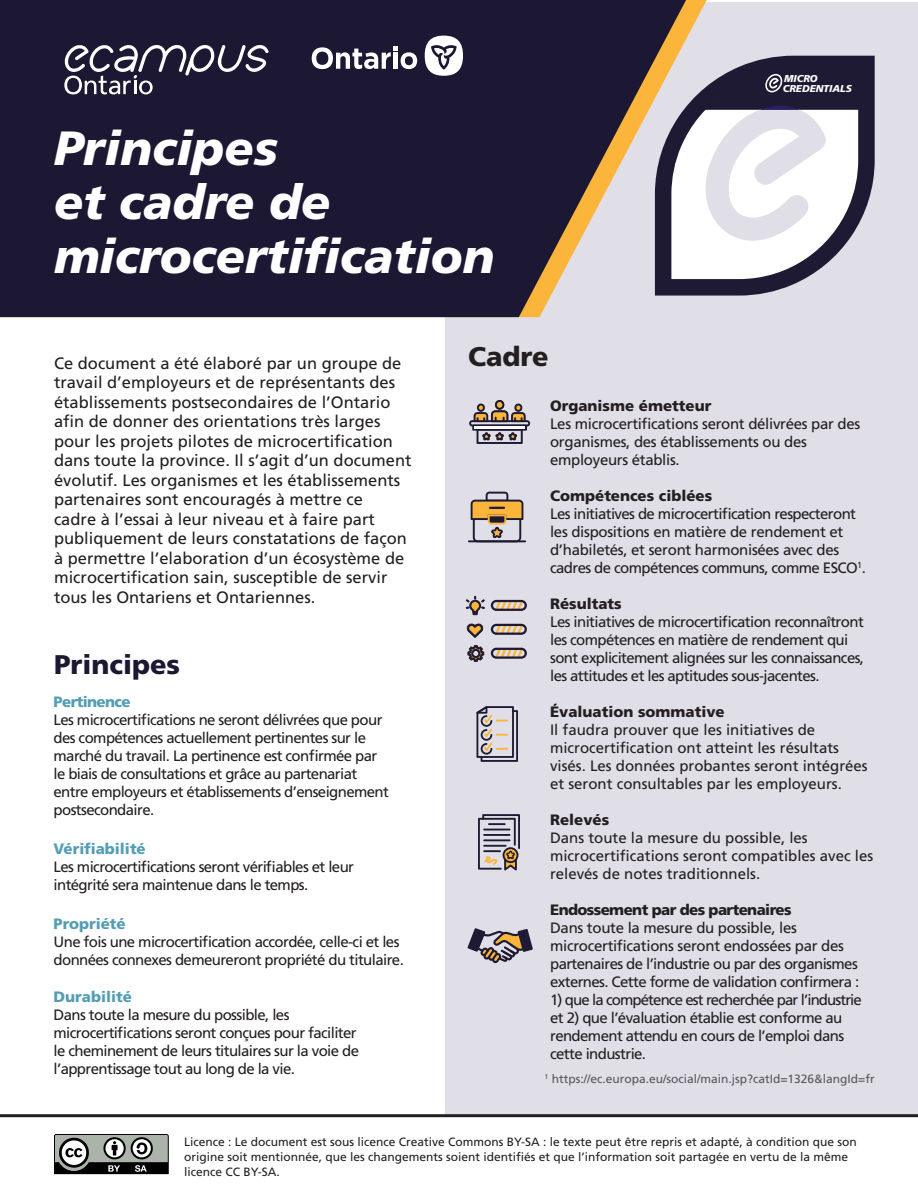
<style>
.page{position:relative;width:918px;height:1188px;background:#fff}
.page>*{position:absolute;margin:0;border:0;box-sizing:border-box;transform-origin:0 0}
.Title_36_38_-_Black{font:italic 900 48px/54px "Frutiger LT Pro";color:#fff}
.Header_-_18_20_Black{font:900 27px "Frutiger LT Pro";color:#1c1732}
.Header_-_18_20_Black-2{font:900 27px "Frutiger LT Pro";color:#231f20}
.Body_Copy_10_13{font:16.5px/19.5px "Frutiger LT Pro";color:#231f20}
.Body_Copy_10_13-2{font:15px/18px "Frutiger LT Pro";letter-spacing:-.04em;color:#231f20}
.Body_Copy_10_13-3{font:15px/18px "Frutiger LT Pro";color:#231f20}
.Body_Copy_10_13-4{font:15px/18px "Frutiger LT Pro";letter-spacing:-.02em;color:#231f20}
.Body_Copy_10_13-5{font:900 15px "Frutiger LT Pro";color:#231f20}
.Body_Header_10_13_Bo{font:900 15px "Frutiger LT Pro";color:#539db5}
.Body_Copy_10_13-6{font:900 15px "Frutiger LT Pro";letter-spacing:-.04em;color:#231f20}
.Body_Copy_10_13-7{font:900 15px "Frutiger LT Pro";letter-spacing:-.04em;color:#539db5}
.footer_text{font:12px/15px "Frutiger LT Pro";color:#231f20}
.footer_text-2{font:12px "Frutiger LT Pro";color:#57585a}
.t1{font:italic 900 9.9px/9px "Frutiger LT Pro";color:#fff}
.s1{font-weight:900}
</style>
<div class="page">
<div style="left:445px;top:2px;width:473px;height:1114px;background:#e0dee6"></div>
<svg style="left:0;top:0;width:686px;height:317px;fill:#1c1732"></svg>
<svg style="left:64px;top:44px;width:205px;height:50px"></svg>
<svg style="left:655px;top:56px;width:220px;height:240px;fill:#1f1a33"></svg>
<svg style="left:661px;top:67px;width:204px;height:219px"></svg>
<hr style="left:0;top:1114px;width:918px;height:3px;background:#231f20">
<svg style="left:54px;top:1134px;width:115px;height:40px"></svg>
<svg style="left:312px;top:47px;width:105px;height:22px"></svg>
<svg style="left:425px;top:36px;width:38px;height:40px"></svg>
<svg style="left:469px;top:400px;width:61px;height:44px"></svg>
<hr style="left:474px;top:427px;width:51px;height:2px;background:#fff">
<hr style="left:468px;top:540px;width:58px;height:2px;background:#1f1a33">
<svg style="left:471px;top:492px;width:52px;height:49px"></svg>
<svg style="left:466px;top:596px;width:19px;height:19px"></svg>
<svg style="left:467px;top:624px;width:17px;height:38px"></svg>
<svg style="left:491px;top:600px;width:36px;height:11px"></svg>
<svg style="left:491px;top:624px;width:36px;height:11px"></svg>
<svg style="left:491px;top:648px;width:36px;height:11px"></svg>
<svg style="left:476px;top:706px;width:42px;height:56px"></svg>
<svg style="left:478px;top:814px;width:42px;height:57px"></svg>
<svg style="left:468px;top:928px;width:65px;height:35px"></svg>
<p class="Title_36_38_-_Black" style="left:54px;top:121px;width:442px">Principes<br>et cadre de microcertification</p>
<p class="t1" style="left:783px;top:75px;width:71px">MICRO<br>CREDENTIALS</p>
<p class="Body_Copy_10_13" style="left:54px;top:353px;width:359px">Ce document a été élaboré par un groupe de travail d’employeurs et de représentants des établissements postsecondaires de l’Ontario afin de donner des orientations très larges pour les projets pilotes de microcertification dans toute la province. Il s’agit d’un document évolutif. Les organismes et les établissements partenaires sont encouragés à mettre ce<br>cadre à l’essai à leur niveau et à faire part publiquement de leurs constatations de façon à permettre l’elaboration d’un écosystème de microcertification sain, susceptible de servir tous les Ontariens et Ontariennes.</p>
<p class="Header_-_18_20_Black" style="left:54px;top:648px;width:128px">Principes</p>
<p class="Body_Copy_10_13-7" style="left:54px;top:693px;width:79px">Pertinence</p>
<p class="Body_Copy_10_13-2" style="left:54px;top:711px;width:337px">Les microcertifications ne seront délivrées que pour des compétences actuellement pertinentes sur le marché du travail. La pertinence est confirmée par le biais de consultations et grâce au partenariat entre employeurs et établissements d’enseignement postsecondaire.</p>
<p class="Body_Header_10_13_Bo" style="left:54px;top:840px;width:94px">Vérifiabilité</p>
<p class="Body_Copy_10_13-2" style="left:54px;top:858px;width:302px">Les microcertifications seront vérifiables et leur intégrité sera maintenue dans le temps.</p>
<p class="Body_Header_10_13_Bo" style="left:54px;top:915px;width:74px">Propriété</p>
<p class="Body_Copy_10_13-2" style="left:54px;top:933px;width:352px">Une fois une microcertification accordée, celle-ci et les données connexes demeureront propriété du titulaire.</p>
<p class="Body_Header_10_13_Bo" style="left:54px;top:988px;width:80px">Durabilité</p>
<p class="Body_Copy_10_13-2" style="left:54px;top:1006px;width:307px">Dans toute la mesure du possible, les microcertifications seront conçues pour faciliter le cheminement de leurs titulaires sur la voie de l’apprentissage tout au long de la vie.</p>
<p class="Header_-_18_20_Black-2" style="left:468px;top:340px;width:82px">Cadre</p>
<p class="Body_Copy_10_13-4" style="left:550px;top:397px;width:312px"><span class="s1">Organisme émetteur<br></span>Les microcertifications seront délivrées par des organismes, des établissements ou des employeurs établis.</p>
<p class="Body_Copy_10_13-5" style="left:550px;top:487px;width:164px">Compétences ciblées</p>
<p class="Body_Copy_10_13-2" style="left:550px;top:505px;width:317px">Les initiatives de microcertification respecteront les dispositions en matière de rendement et d’habiletés, et seront harmonisées avec des cadres de compétences communs, comme ESCO<sup>1</sup>.</p>
<p class="Body_Copy_10_13-5" style="left:550px;top:595px;width:73px">Résultats</p>
<p class="Body_Copy_10_13-2" style="left:550px;top:613px;width:316px">Les initiatives de microcertification reconnaîtront les compétences en matière de rendement qui sont explicitement alignées sur les connaissances, les attitudes et les aptitudes sous-jacentes.</p>
<p class="Body_Copy_10_13-5" style="left:550px;top:703px;width:176px">Évaluation sommative</p>
<p class="Body_Copy_10_13-3" style="left:550px;top:721px;width:319px">Il faudra prouver que les initiatives de microcertification ont atteint les résultats visés. Les données probantes seront intégrées et seront consultables par les employeurs.</p>
<p class="Body_Copy_10_13-5" style="left:550px;top:811px;width:61px">Relevés</p>
<p class="Body_Copy_10_13-3" style="left:550px;top:829px;width:325px">Dans toute la mesure du possible, les microcertifications seront compatibles avec les relevés de notes traditionnels.</p>
<p class="Body_Copy_10_13-6" style="left:550px;top:901px;width:243px">Endossement par des partenaires</p>
<p class="Body_Copy_10_13-2" style="left:550px;top:919px;width:311px">Dans toute la mesure du possible, les microcertifications seront endossées par des partenaires de l’industrie ou par des organismes externes. Cette forme de validation confirmera :</p>
<p class="Body_Copy_10_13-2" style="left:550px;top:991px;width:313px">1) que la compétence est recherchée par l’industrie et 2) que l’évaluation établie est conforme au rendement attendu en cours de l’emploi dans cette industrie.</p>
<p class="footer_text-2" style="left:544px;top:1072px;width:332px"><sup>1</sup> https://ec.europa.eu/social/main.jsp?catId=1326&amp;langId=fr</p>
<p class="footer_text" style="left:184px;top:1134px;width:674px">Licence : Le document est sous licence Creative Commons BY-SA : le texte peut être repris et adapté, à condition que son origine soit mentionnée, que les changements soient identifiés et que l’information soit partagée en vertu de la même licence CC BY-SA.</p>
</div>
